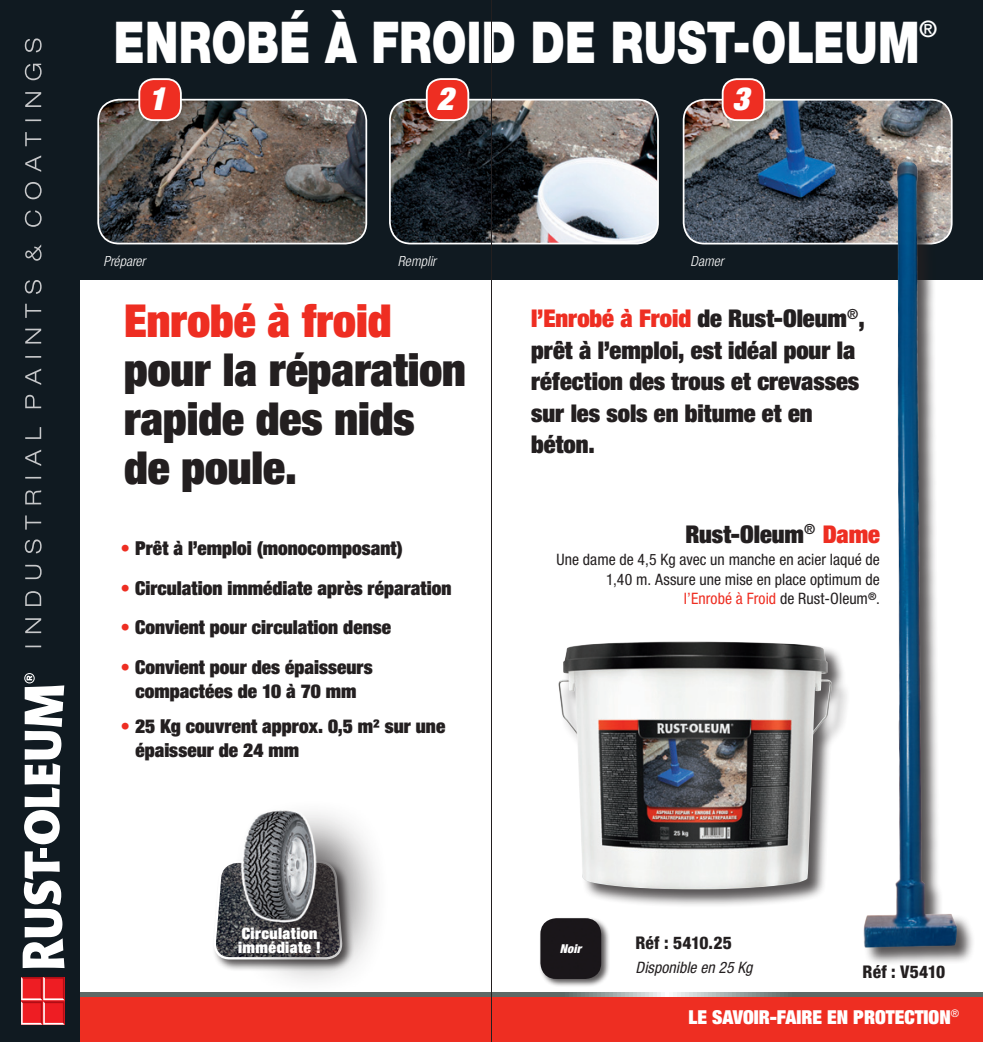
<style>
.page{position:relative;width:983px;height:1042px;background:#fff}
.page>*{position:absolute;margin:0;border:0;box-sizing:border-box;transform-origin:0 0}
.t1{font:900 57.75px "Helvetica Neue LT Pro";letter-spacing:.005em;color:#fff;scale:.76 1}
.t2{font:900 condensed 45.5px/49px "Helvetica Neue LT Pro";color:#231f20}
.t3{font:italic 900 condensed 31.85px "Helvetica Neue LT Pro";color:#fff}
.t4{font:900 condensed 24.5px/31.5px "Helvetica Neue LT Pro";color:#231f20}
.t5{font:500 condensed 22.75px "Helvetica Neue LT Pro";color:#fff}
.t6{font:900 condensed 21px "Helvetica Neue LT Pro";color:#fff}
.t7{font:900 condensed 19.25px "Helvetica Neue LT Pro";letter-spacing:.005em;color:#231f20}
.t8{font:900 condensed 19.25px "Helvetica Neue LT Pro";color:#fff}
.t9{font:800 condensed 17.5px "Helvetica Neue LT Pro";letter-spacing:.005em;color:#231f20}
.t10{font:condensed 15.75px/19.2px "Helvetica Neue LT Pro";color:#231f20;text-align:right}
.t11{font:condensed 15.75px "Helvetica Neue LT Pro";letter-spacing:.005em;color:#ee2e22}
.t12{font:900 condensed 15.75px "Helvetica Neue LT Pro";letter-spacing:.03em;color:#fff}
.t13{font:italic condensed 15.75px "Helvetica Neue LT Pro";color:#231f20}
.t14{font:italic 300 condensed 14px "Helvetica Neue LT Pro";letter-spacing:.005em;color:#fff}
.t15{font:italic 900 condensed 12.25px "Helvetica Neue LT Pro";color:#fff}
.s1{color:#ee2e22}
.s2{color:#231f20}
</style>
<div class="page">
<div style="left:61px;top:0;width:921px;height:279px;background:#101a21"></div>
<div style="left:0;top:996px;width:982px;height:46px;background:#ee2e22"></div>
<svg style="left:79px;top:992px;width:903px;height:4px;background:#747e7c"></svg>
<div style="left:0;top:0;width:79px;height:1042px;background:#101a21"></div>
<svg style="left:21px;top:977px;width:43px;height:47px;background:#e8363c"></svg>
<svg style="left:23px;top:851px;width:41px;height:117px"></svg>
<div style="left:40px;top:848px;width:6px;height:9px;background:#fff"></div>
<svg style="left:24px;top:673px;width:40px;height:171px"></svg>
<svg style="left:25px;top:38px;width:17px;height:609px;background:#2b343a"></svg>
<img style="left:98px;top:100px;width:268px;height:144px">
<div style="left:97px;top:99px;width:270px;height:145px;border:2px solid #fff;border-radius:21px"></div>
<img style="left:390px;top:100px;width:267px;height:144px">
<div style="left:389px;top:99px;width:269px;height:145px;border:2px solid #fff;border-radius:21px"></div>
<img style="left:685px;top:100px;width:266px;height:144px">
<div style="left:682px;top:99px;width:270px;height:145px;border:2px solid #fff;border-radius:21px"></div>
<div style="left:863px;top:161px;width:112px;height:805px;background:#231f20;opacity:.75"></div>
<img style="left:861px;top:161px;width:96px;height:786px">
<div style="left:426px;top:79px;width:42px;height:41px;background:#ee2e22;border-radius:14px"></div>
<div style="left:426px;top:78px;width:43px;height:43px;border:2px solid #fff;border-radius:14px"></div>
<div style="left:722px;top:79px;width:42px;height:41px;background:#ee2e22;border-radius:14px"></div>
<div style="left:721px;top:78px;width:44px;height:43px;border:2px solid #fff;border-radius:14px"></div>
<div style="left:139px;top:79px;width:42px;height:41px;background:#ee2e22;border-radius:14px"></div>
<div style="left:138px;top:78px;width:44px;height:43px;border:2px solid #fff;border-radius:14px"></div>
<svg style="left:212px;top:864px;width:130px;height:133px"></svg>
<div style="left:230px;top:798px;width:160px;height:197px;background:#231f20;opacity:.85"></div>
<img style="left:238px;top:803px;width:86px;height:129px">
<div style="left:538px;top:916px;width:72px;height:72px;background:#231f20;opacity:.75"></div>
<img style="left:540px;top:918px;width:61px;height:61px">
<div style="left:558px;top:641px;width:292px;height:267px;background:#231f20;opacity:.75"></div>
<img style="left:558px;top:641px;width:273px;height:248px">
<hr style="left:491px;top:0;width:1px;height:1042px;background:#231f20">
<p class="t1" style="left:114px;top:8px;width:1061px">ENROBÉ À FROID DE RUST-OLEUM</p>
<p class="t5" style="left:918px;top:15px;width:20px">®</p>
<p class="t3" style="left:149px;top:79px;width:18px">1</p>
<p class="t3" style="left:436px;top:79px;width:18px">2</p>
<p class="t3" style="left:732px;top:79px;width:18px">3</p>
<p class="t14" style="left:103px;top:252px;width:43px">Préparer</p>
<p class="t14" style="left:397px;top:252px;width:40px">Remplir</p>
<p class="t14" style="left:690px;top:252px;width:35px">Damer</p>
<p class="t2" style="left:124px;top:296px;width:343px"><span class="s1">Enrobé à froid </span>pour la réparation rapide des nids de poule.</p>
<p class="t4" style="left:531px;top:302px;width:335px"><span class="s1">l’Enrobé à Froid</span> de Rust-Oleum<sup>®</sup>, prêt à l’emploi, est idéal pour la réfection des trous et crevasses sur les sols en bitume et en béton.</p>
<p class="t4" style="left:685px;top:517px;width:196px">Rust-Oleum<sup>®</sup> <span class="s1">Dame</span></p>
<p class="t10" style="left:556px;top:550px;width:325px">Une dame de 4,5 Kg avec un manche en acier laqué de<br>1,40 m. Assure une mise en place optimum de</p>
<p class="t11" style="left:683px;top:589px;width:197px">l’Enrobé à Froid <span class="s2">de Rust-Oleum</span><sup>®</sup><span class="s2">.</span></p>
<p class="t7" style="left:120px;top:536px;width:284px"><span class="s1">•</span> Prêt à l’emploi (monocomposant)</p>
<p class="t7" style="left:120px;top:575px;width:332px"><span class="s1">•</span> Circulation immédiate après réparation</p>
<p class="t7" style="left:120px;top:615px;width:272px"><span class="s1">•</span> Convient pour circulation dense</p>
<p class="t7" style="left:120px;top:655px;width:254px"><span class="s1">•</span> Convient pour des épaisseurs</p>
<p class="t7" style="left:135px;top:679px;width:222px">compactées de 10 à 70 mm</p>
<p class="t7" style="left:120px;top:714px;width:326px"><span class="s1">•</span> 25 Kg couvrent approx. 0,5 m² sur une</p>
<p class="t7" style="left:135px;top:738px;width:165px">épaisseur de 24 mm</p>
<p class="t12" style="left:242px;top:923px;width:77px">Circulation</p>
<p class="t12" style="left:238px;top:937px;width:84px">immédiate !</p>
<p class="t9" style="left:635px;top:932px;width:98px">Réf : 5410.25</p>
<p class="t15" style="left:559px;top:940px;width:23px">Noir</p>
<p class="t13" style="left:635px;top:958px;width:118px">Disponible en 25 Kg</p>
<p class="t9" style="left:862px;top:961px;width:84px">Réf : V5410</p>
<p class="t6" style="left:738px;top:1004px;width:222px">KNOW-HOW TO PROTECT <sup>®</sup></p>
<p class="t8" style="left:688px;top:1005px;width:272px">LE SAVOIR-FAIRE EN PROTECTION<sup>®</sup></p>
</div>
